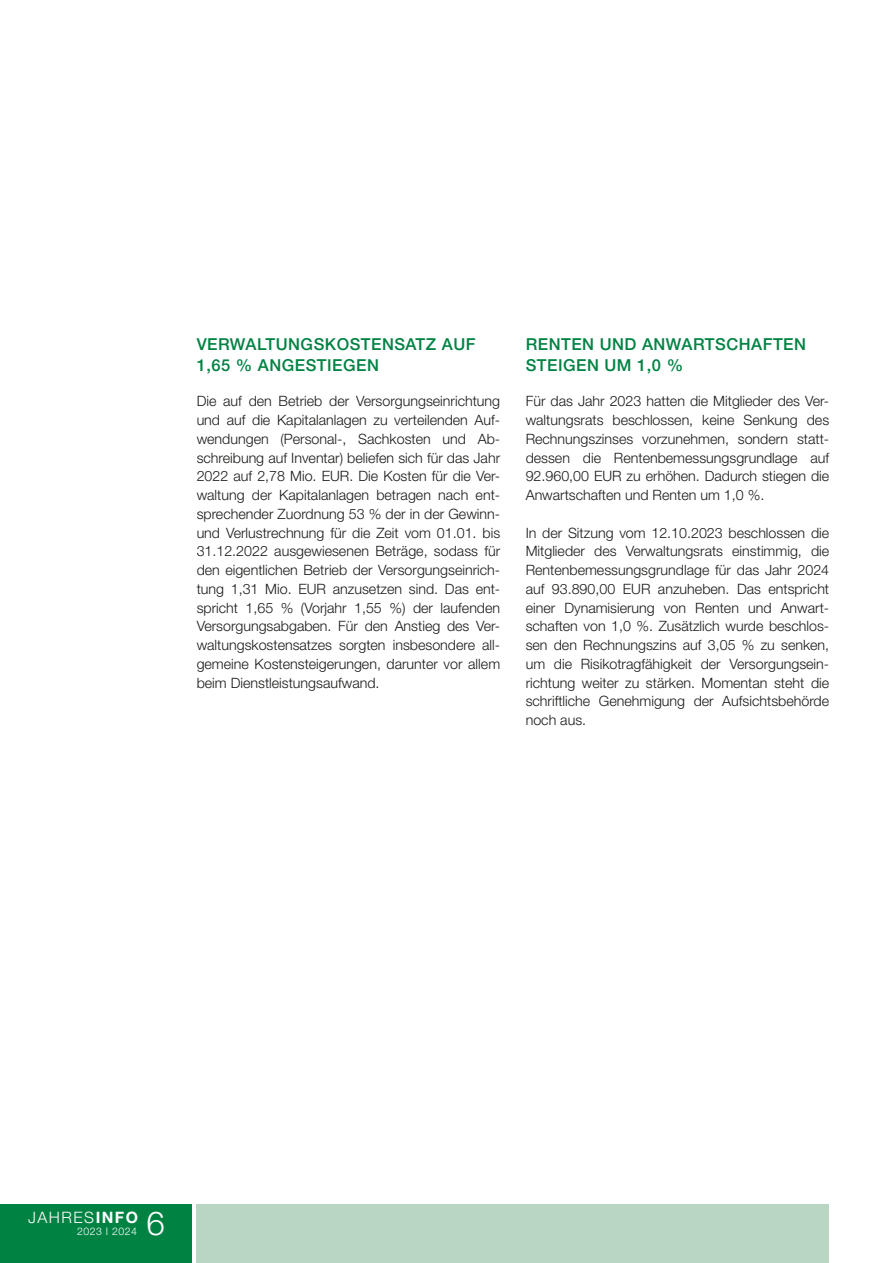
<style>
.page{position:relative;width:893px;height:1263px;background:#fff}
.page>*{position:absolute;margin:0;border:0;box-sizing:border-box;transform-origin:0 0}
.t1{font:300 33px "Helvetica Neue LT Std";color:#fff}
.ZÜ1b{font:500 16.5px/21px "Helvetica Neue LT Std";letter-spacing:.03em;color:#008243}
.t2{font:300 15.75px "Helvetica Neue LT Std";letter-spacing:.095em;color:#fff}
._1_Fließtext{font:300 14.25px/18.8px "Helvetica Neue LT Std";color:#1a1a18;text-align:justify}
.t3{font:300 10.5px "Helvetica Neue LT Std";letter-spacing:.05em;color:#fff}
.s1{font-weight:700}
</style>
<div class="page">
<div style="left:0;top:1204px;width:191px;height:59px;background:#008243"></div>
<div style="left:197px;top:1204px;width:632px;height:59px;background:#b8d6c1"></div>
<p class="ZÜ1b" style="left:197px;top:333px;width:280px">VERWALTUNGSKOSTENSATZ AUF<br>1,65 % ANGESTIEGEN</p>
<p class="_1_Fließtext" style="left:197px;top:392px;width:305px">Die auf den Betrieb der Versorgungseinrichtung und auf die Kapitalanlagen zu verteilenden Auf&shy;wendungen (Personal-, Sachkosten und Ab&shy;schreibung auf Inventar) beliefen sich für das Jahr 2022 auf 2,78 Mio. EUR. Die Kosten für die Ver&shy;waltung der Kapitalanlagen betragen nach ent&shy;sprechender Zuordnung 53 % der in der Gewinn&shy;und Verlustrechnung für die Zeit vom 01.01. bis 31.12.2022 ausgewiesenen Beträge, sodass für den eigentlichen Betrieb der Versorgungseinrich&shy;tung 1,31 Mio. EUR anzusetzen sind. Das ent&shy;spricht 1,65 % (Vorjahr 1,55 %) der laufenden Versorgungsabgaben. Für den Anstieg des Ver&shy;waltungskostensatzes sorgten insbesondere all&shy;gemeine Kostensteigerungen, darunter vor allem beim Dienstleistungsaufwand.</p>
<p class="ZÜ1b" style="left:526px;top:333px;width:282px">RENTEN UND ANWARTSCHAFTEN<br>STEIGEN UM 1,0 %</p>
<p class="_1_Fließtext" style="left:526px;top:392px;width:305px">Für das Jahr 2023 hatten die Mitglieder des Ver&shy;waltungsrats beschlossen, keine Senkung des Rechnungszinses vorzunehmen, sondern statt&shy;dessen die Rentenbemessungsgrundlage auf 92.960,00 EUR zu erhöhen. Dadurch stiegen die Anwartschaften und Renten um 1,0 %.</p>
<p class="_1_Fließtext" style="left:526px;top:523px;width:305px">In der Sitzung vom 12.10.2023 beschlossen die Mitglieder des Verwaltungsrats einstimmig, die Rentenbemessungsgrundlage für das Jahr 2024 auf 93.890,00 EUR anzuheben. Das entspricht einer Dynamisierung von Renten und Anwart&shy;schaften von 1,0 %. Zusätzlich wurde beschlos&shy;sen den Rechnungszins auf 3,05 % zu senken, um die Risikotragfähigkeit der Versorgungsein&shy;richtung weiter zu stärken. Momentan steht die schriftliche Genehmigung der Aufsichtsbehörde noch aus.</p>
<p class="t2" style="left:28px;top:1208px;width:112px">JAHRES<span class="s1">INFO</span></p>
<p class="t3" style="left:77px;top:1225px;width:62px">2023 I 2024</p>
<h1 class="t1" style="left:146px;top:1203px;width:20px">6</h1>
</div>
